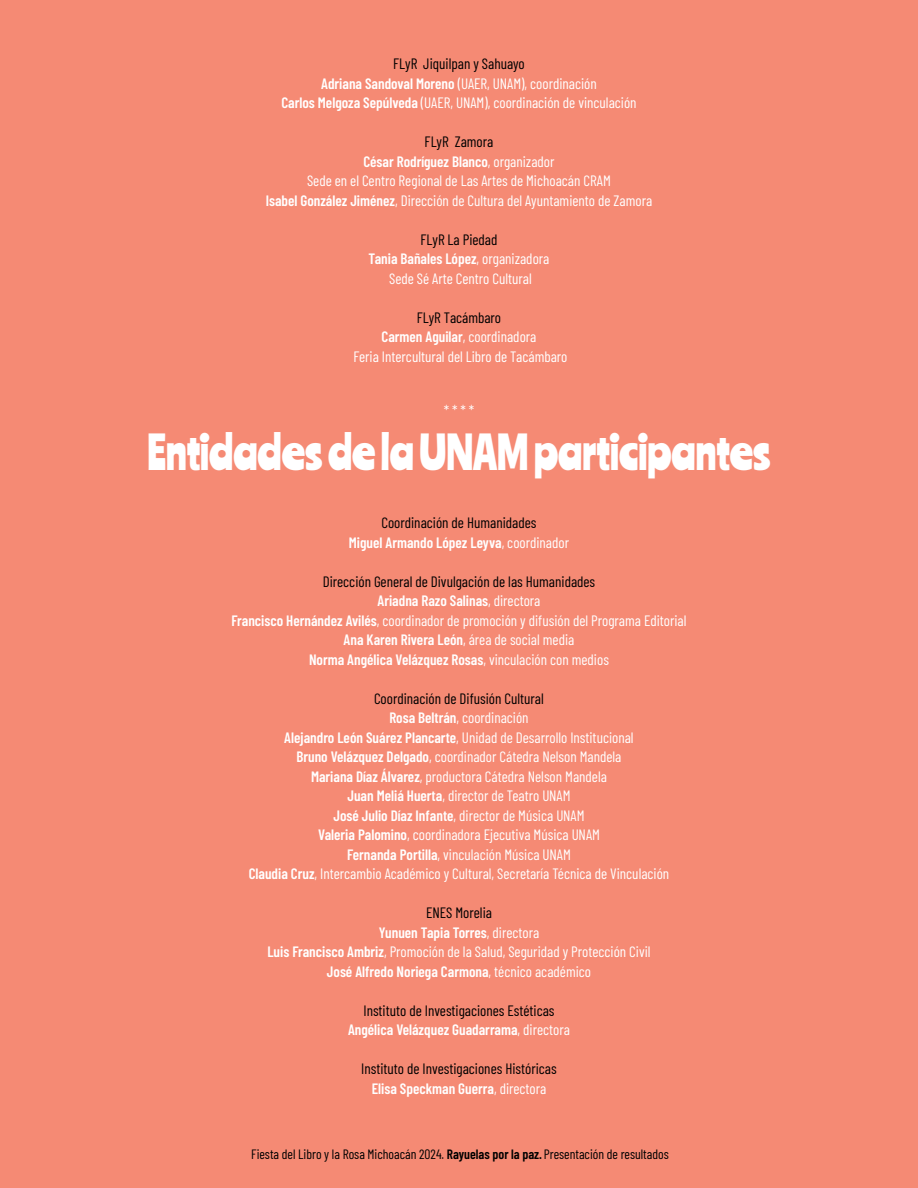
<style>
.page{position:relative;width:918px;height:1188px;background:#f58a74}
.page>*{position:absolute;margin:0;border:0;box-sizing:border-box;transform-origin:0 0}
.t1{font:45px "Ranchers";color:#fff}
.t2{font:15px "Barlow Condensed";color:#fff}
.t3{font:600 15px "Barlow Condensed";color:#fff}
.t4{font:15px "Barlow Condensed";color:#000}
.t5{font:13.5px "Barlow Condensed";color:#000}
.s1{font-weight:600}
.s2{font-weight:400}
</style>
<div class="page">
<p class="t4" style="left:393px;top:53px;width:133px">FLyR Jiquilpan y Sahuayo</p>
<p class="t2" style="left:321px;top:72px;width:277px"><span class="s1">Adriana Sandoval Moreno</span> (UAER, UNAM), coordinación</p>
<p class="t2" style="left:281px;top:92px;width:357px"><span class="s1">Carlos Melgoza Sepúlveda</span> (UAER, UNAM), coordinación de vinculación</p>
<p class="t4" style="left:425px;top:131px;width:70px">FLyR Zamora</p>
<p class="t3" style="left:363px;top:150px;width:193px">César Rodríguez Blanco<span class="s2">, organizador</span></p>
<p class="t2" style="left:307px;top:170px;width:305px">Sede en el Centro Regional de Las Artes de Michoacán CRAM</p>
<p class="t2" style="left:266px;top:189px;width:388px"><span class="s1">Isabel González Jiménez</span>, Dirección de Cultura del Ayuntamiento de Zamora</p>
<p class="t4" style="left:420px;top:228px;width:79px">FLyR La Piedad</p>
<p class="t3" style="left:369px;top:248px;width:182px">Tania Bañales López<span class="s2">, organizadora</span></p>
<p class="t2" style="left:389px;top:267px;width:144px">Sede Sé Arte Centro Cultural</p>
<p class="t4" style="left:417px;top:306px;width:86px">FLyR Tacámbaro</p>
<p class="t3" style="left:382px;top:326px;width:156px">Carmen Aguilar<span class="s2">, coordinadora</span></p>
<p class="t2" style="left:353px;top:345px;width:216px">Feria Intercultural del Libro de Tacámbaro</p>
<p class="t2" style="left:444px;top:399px;width:32px">* * * *</p>
<p class="t1" style="left:147px;top:422px;width:625px">Entidades de la UNAM participantes</p>
<p class="t4" style="left:382px;top:512px;width:156px">Coordinación de Humanidades</p>
<p class="t3" style="left:349px;top:531px;width:222px">Miguel Armando López Leyva<span class="s2">, coordinador</span></p>
<p class="t4" style="left:323px;top:570px;width:274px">Dirección General de Divulgación de las Humanidades</p>
<p class="t3" style="left:378px;top:590px;width:164px">Ariadna Razo Salinas<span class="s2">, directora</span></p>
<p class="t2" style="left:231px;top:609px;width:457px"><span class="s1">Francisco Hernández Avilés</span>, coordinador de promoción y difusión del Programa Editorial</p>
<p class="t3" style="left:344px;top:629px;width:232px">Ana Karen Rivera León<span class="s2">, área de social media</span></p>
<p class="t3" style="left:309px;top:648px;width:301px">Norma Angélica Velázquez Rosas<span class="s2">, vinculación con medios</span></p>
<p class="t4" style="left:374px;top:687px;width:171px">Coordinación de Difusión Cultural</p>
<p class="t2" style="left:389px;top:707px;width:141px"><span class="s1">Rosa Beltrán</span>, coordinación</p>
<p class="t2" style="left:284px;top:726px;width:351px"><span class="s1">Alejandro León Suárez Plancarte</span>, Unidad de Desarrollo Institucional</p>
<p class="t2" style="left:296px;top:746px;width:327px"><span class="s1">Bruno Velázquez Delgado</span>, coordinador Cátedra Nelson Mandela</p>
<p class="t2" style="left:311px;top:765px;width:297px"><span class="s1">Mariana Díaz Álvarez</span>, productora Cátedra Nelson Mandela</p>
<p class="t2" style="left:347px;top:785px;width:225px"><span class="s1">Juan Meliá Huerta</span>, director de Teatro UNAM</p>
<p class="t2" style="left:333px;top:804px;width:253px"><span class="s1">José Julio Díaz Infante</span>, director de Música UNAM</p>
<p class="t2" style="left:318px;top:824px;width:283px"><span class="s1">Valeria Palomino</span>, coordinadora Ejecutiva Música UNAM</p>
<p class="t2" style="left:347px;top:843px;width:225px"><span class="s1">Fernanda Portilla</span>, vinculación Música UNAM</p>
<p class="t2" style="left:249px;top:863px;width:422px"><span class="s1">Claudia Cruz</span>, Intercambio Académico y Cultural, Secretaría Técnica de Vinculación</p>
<p class="t4" style="left:426px;top:902px;width:67px">ENES Morelia</p>
<p class="t3" style="left:379px;top:921px;width:162px">Yunuen Tapia Torres<span class="s2">, directora</span></p>
<p class="t2" style="left:267px;top:941px;width:385px"><span class="s1">Luis Francisco Ambriz</span>, Promoción de la Salud, Seguridad y Protección Civil</p>
<p class="t3" style="left:327px;top:960px;width:266px">José Alfredo Noriega Carmona<span class="s2">, técnico académico</span></p>
<p class="t4" style="left:363px;top:999px;width:193px">Instituto de Investigaciones Estéticas</p>
<p class="t3" style="left:348px;top:1019px;width:223px">Angélica Velázquez Guadarrama<span class="s2">, directora</span></p>
<p class="t4" style="left:361px;top:1058px;width:197px">Instituto de Investigaciones Históricas</p>
<p class="t3" style="left:372px;top:1077px;width:176px">Elisa Speckman Guerra<span class="s2">, directora</span></p>
<p class="t5" style="left:251px;top:1144px;width:419px">Fiesta del Libro y la Rosa Michoacán 2024. <span class="s1">Rayuelas por la paz.</span> Presentación de resultados</p>
</div>
